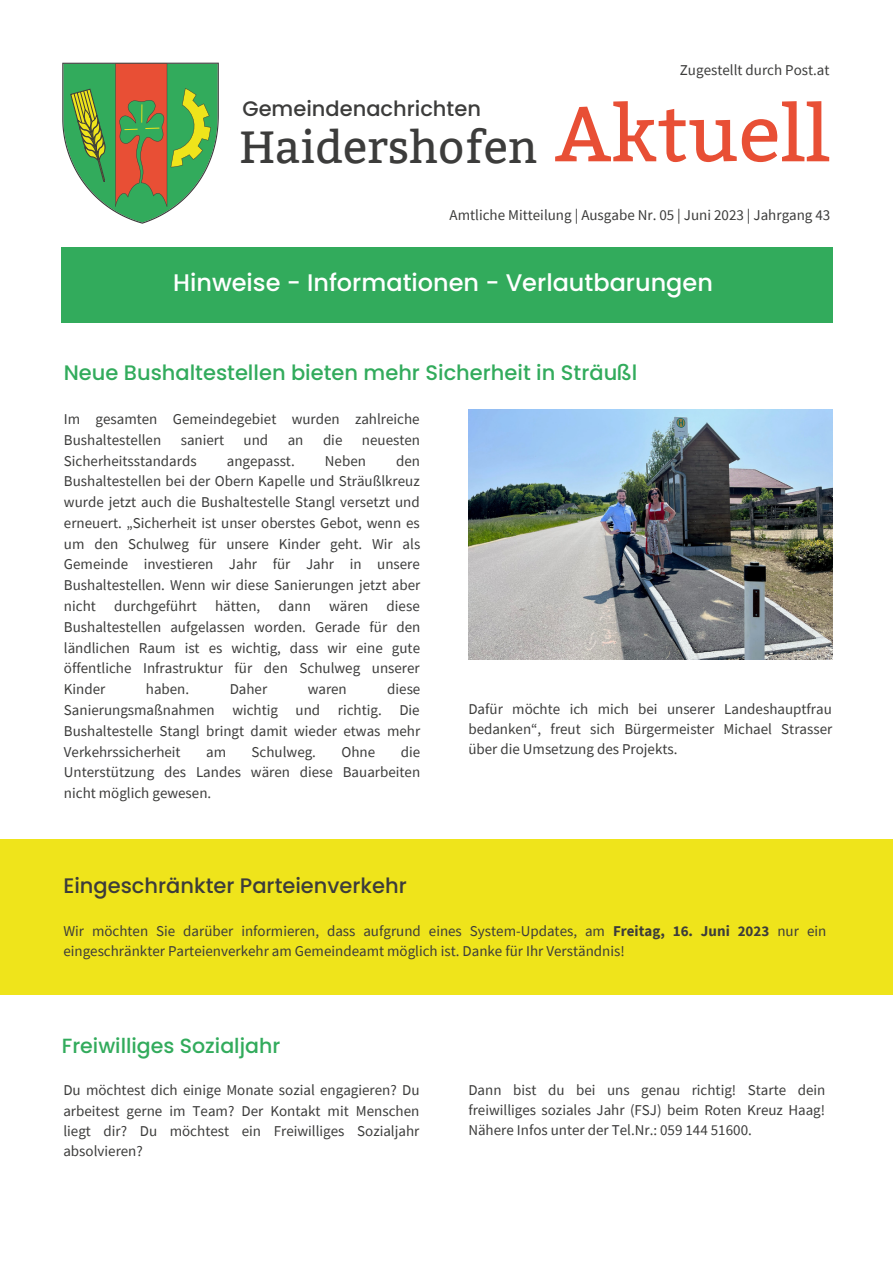
<style>
.page{position:relative;width:893px;height:1264px;background:#fff}
.page>*{position:absolute;margin:0;border:0;box-sizing:border-box;transform-origin:0 0}
.t1{font:78px "Bitter";color:#e84f35}
.t2{font:45px "Bitter";color:#3c3c3b}
.t3{font:500 24px "Poppins";color:#fff}
.t4{font:500 21px "Poppins";color:#3c3c3b}
.t5{font:500 21px "Poppins";color:#32ab5c}
.t6{font:500 20.55px "Poppins";color:#32ab5c}
.t7{font:15px/20.9px "Source Sans Pro";color:#3c3c3b;text-align:justify}
.s1{font-weight:700}
</style>
<div class="page">
<svg style="left:62px;top:63px;width:157px;height:161px"></svg>
<div style="left:62px;top:247px;width:770px;height:75px;background:#32ab5c"></div>
<div style="left:0;top:838px;width:892px;height:156px;background:#efe41b"></div>
<img style="left:468px;top:409px;width:364px;height:250px">
<p class="t4" style="left:242px;top:94px;width:240px">Gemeindenachrichten</p>
<p class="t2" style="left:239px;top:121px;width:300px">Haidershofen</p>
<p class="t7" style="left:679px;top:60px;width:151px">Zugestellt durch Post.at</p>
<p class="t1" style="left:554px;top:88px;width:276px">Aktuell</p>
<p class="t7" style="left:449px;top:204px;width:382px">Amtliche Mitteilung | Ausgabe Nr. 05 | Juni 2023 | Jahrgang 43</p>
<p class="t3" style="left:173px;top:266px;width:541px">Hinweise - Informationen - Verlautbarungen</p>
<p class="t5" style="left:64px;top:358px;width:575px">Neue Bushaltestellen bieten mehr Sicherheit in Sträußl</p>
<p class="t7" style="left:64px;top:408px;width:357px">Im gesamten Gemeindegebiet wurden zahlreiche<br>Bushaltestellen</p>
<p class="t7" style="left:181px;top:429px;width:45px">saniert</p>
<p class="t7" style="left:243px;top:429px;width:26px">und</p>
<p class="t7" style="left:288px;top:429px;width:17px">an</p>
<p class="t7" style="left:323px;top:429px;width:21px">die</p>
<p class="t7" style="left:362px;top:429px;width:60px">neuesten</p>
<p class="t7" style="left:64px;top:450px;width:134px">Sicherheitsstandards</p>
<p class="t7" style="left:227px;top:450px;width:69px">angepasst.</p>
<p class="t7" style="left:325px;top:450px;width:43px">Neben</p>
<p class="t7" style="left:64px;top:450px;width:358px;text-indent:332px">den Bushaltestellen bei der Obern Kapelle und Sträußlkreuz wurde jetzt auch die Bushaltestelle Stangl versetzt und erneuert. „Sicherheit ist unser oberstes Gebot, wenn es um den Schulweg für unsere Kinder geht. Wir als Gemeinde investieren Jahr für Jahr in unsere Bushaltestellen. Wenn wir diese Sanierungen jetzt aber nicht durchgeführt hätten, dann wären diese Bushaltestellen aufgelassen worden. Gerade für den ländlichen Raum ist es wichtig, dass wir eine gute öffentliche Infrastruktur für den Schulweg unserer Kinder</p>
<p class="t7" style="left:64px;top:678px;width:358px;text-indent:323px">diese Sanierungsmaßnahmen wichtig und richtig. Die Bushaltestelle Stangl bringt damit wieder etwas mehr Verkehrssicherheit</p>
<p class="t7" style="left:146px;top:678px;width:45px">haben.</p>
<p class="t7" style="left:230px;top:678px;width:39px">Daher</p>
<p class="t7" style="left:307px;top:678px;width:41px">waren</p>
<p class="t7" style="left:468px;top:698px;width:365px;line-height:20.2px">Dafür möchte ich mich bei unserer Landeshauptfrau bedanken“, freut sich Bürgermeister Michael Strasser über die Umsetzung des Projekts.</p>
<p class="t7" style="left:64px;top:741px;width:358px;text-indent:337px">die Unterstützung des Landes wären diese Bauarbeiten nicht möglich gewesen.</p>
<p class="t7" style="left:206px;top:741px;width:21px">am</p>
<p class="t7" style="left:251px;top:741px;width:66px">Schulweg.</p>
<p class="t7" style="left:341px;top:741px;width:35px">Ohne</p>
<p class="t4" style="left:63px;top:871px;width:345px">Eingeschränkter Parteienverkehr</p>
<p class="t7" style="left:63px;top:920px;width:764px;line-height:20.2px">Wir möchten Sie darüber informieren, dass aufgrund eines System-Updates, am <span class="s1">Freitag, 16. Juni 2023</span> nur ein eingeschränkter Parteienverkehr am Gemeindeamt möglich ist. Danke für Ihr Verständnis!</p>
<p class="t6" style="left:62px;top:1031px;width:220px">Freiwilliges Sozialjahr</p>
<p class="t7" style="left:63px;top:1079px;width:357px;line-height:20.2px">Du möchtest dich einige Monate sozial engagieren? Du arbeitest gerne im Team? Der Kontakt mit Menschen liegt dir? Du möchtest ein Freiwilliges Sozialjahr absolvieren?</p>
<p class="t7" style="left:468px;top:1079px;width:358px;line-height:20.2px">Dann bist du bei uns genau richtig! Starte dein freiwilliges soziales Jahr (FSJ) beim Roten Kreuz Haag!<br>Nähere Infos unter der Tel.Nr.: 059 144 51600.</p>
</div>
